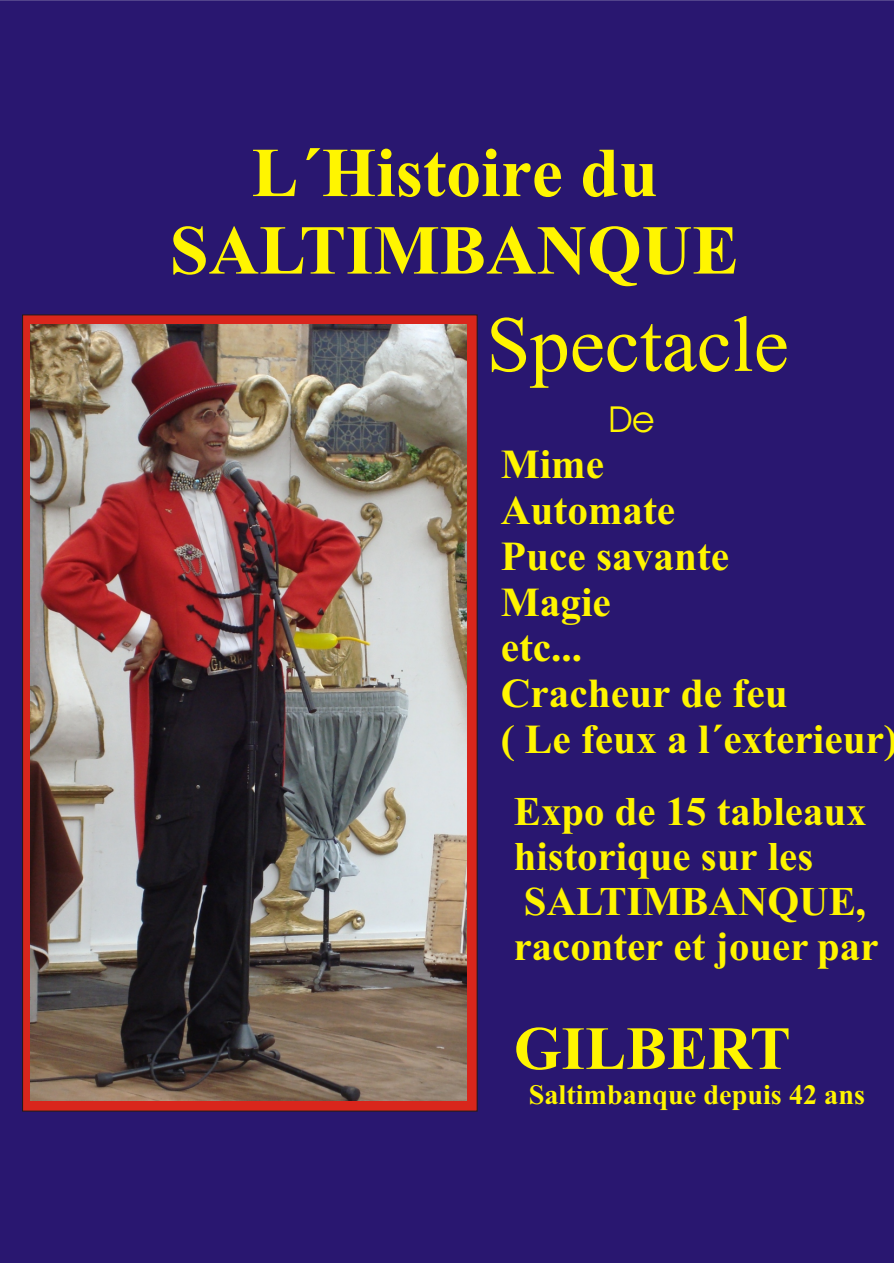
<style>
.page{position:relative;width:894px;height:1263px;background:#fff}
.page>*{position:absolute;margin:0;border:0;box-sizing:border-box;transform-origin:0 0}
.t1{font:78.9px "Times New Roman";color:#fff500}
.t2{font:700 70.05px/77.6px "Times New Roman";color:#fff500;text-align:center}
.t3{font:700 61.2px "Times New Roman";color:#fff500}
.t4{font:700 41.25px/45.8px "Times New Roman";color:#fff500}
.t5{font:700 40.8px/45.2px "Times New Roman";color:#fff500}
.t6{font:36px "Avant Garde Bk BT";color:#fff500}
.t7{font:700 28.2px "Times New Roman";color:#fff500}
</style>
<div class="page">
<div style="left:0;top:1px;width:894px;height:1262px;background:#291770"></div>
<div style="left:22px;top:315px;width:455px;height:796px;background:#d9261c;border:1px solid #1f1a17"></div>
<img style="left:30px;top:325px;width:437px;height:776px">
<h2 class="t2" style="left:170px;top:141px;width:571px">L´Histoire du<br>SALTIMBANQUE</h2>
<h1 class="t1" style="left:486px;top:316px;width:304px">Spectacle</h1>
<p class="t6" style="left:609px;top:405px;width:47px">De</p>
<p class="t4" style="left:501px;top:446px;width:399px">Mime<br>Automate<br>Puce savante<br>Magie<br>etc...<br>Cracheur de feu<br>( Le feux a l´exterieur)</p>
<p class="t5" style="left:514px;top:793px;width:366px">Expo de 15 tableaux historique sur les<br>SALTIMBANQUE, raconter et jouer par</p>
<h3 class="t3" style="left:514px;top:1027px;width:278px">GILBERT</h3>
<p class="t7" style="left:529px;top:1085px;width:338px">Saltimbanque depuis 42 ans</p>
</div>
